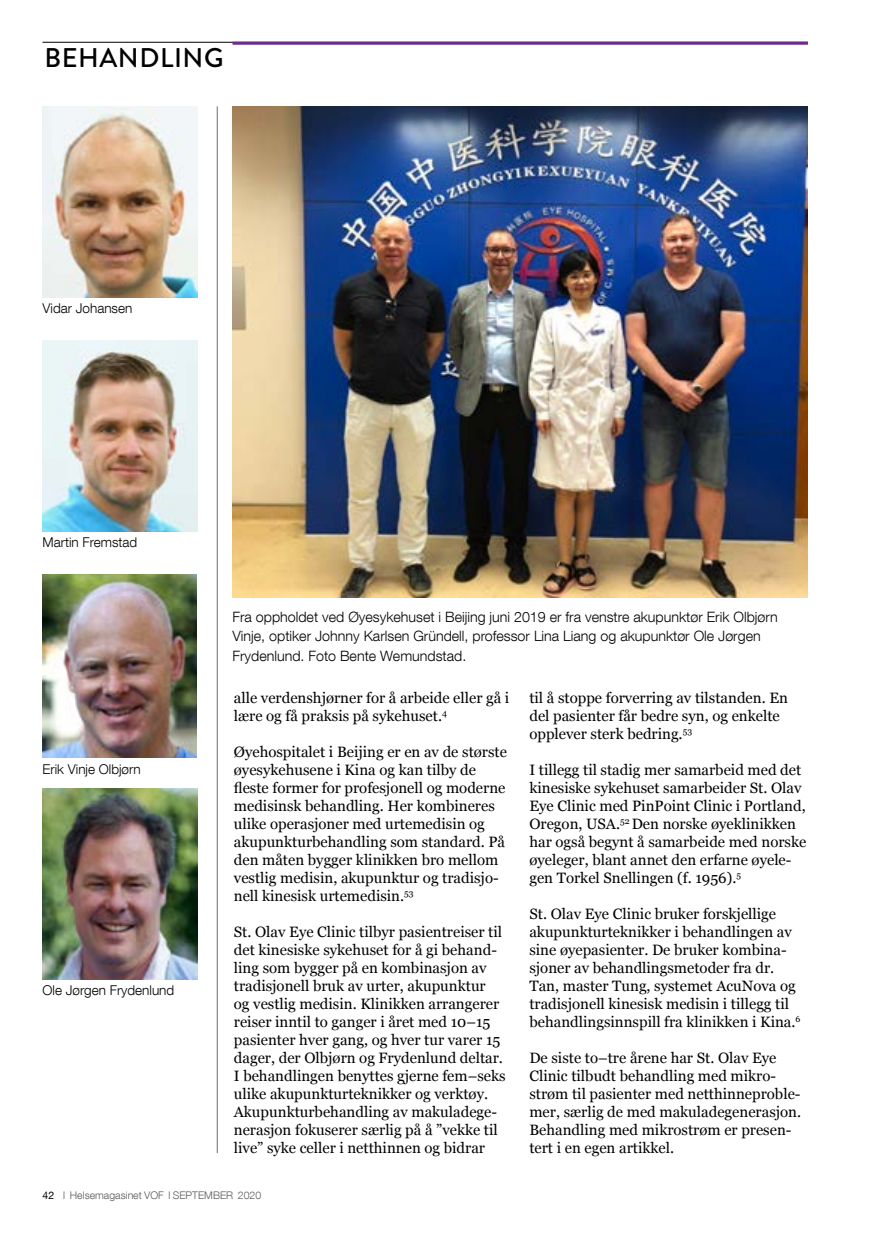
<style>
.page{position:relative;width:893px;height:1234px;background:#fff}
.page>*{position:absolute;margin:0;border:0;box-sizing:border-box;transform-origin:0 0}
.t1{font:500 27px "Brandon Grotesque";letter-spacing:.02em;color:#000}
.t2{font:15px/18px "Georgia";color:#000}
.t3{font:300 14.25px/19.5px "Helvetica Neue LT Com";color:#000}
.t4{font:300 13.5px "Helvetica Neue LT Com";color:#000}
.t5{font:300 10.5px "Helvetica Neue LT Com";color:#58595b}
.s1{font-weight:400;color:#000}
</style>
<div class="page">
<hr style="left:43px;top:42px;width:765px;height:1px;background:#000">
<hr style="left:232px;top:42px;width:576px;height:3px;background:#6e2a8d">
<hr style="left:217px;top:106px;width:1px;height:1046px;background:#6d6e71">
<img style="left:43px;top:106px;width:154px;height:192px">
<img style="left:43px;top:340px;width:154px;height:191px">
<img style="left:43px;top:574px;width:154px;height:183px">
<img style="left:43px;top:788px;width:154px;height:191px">
<img style="left:232px;top:106px;width:576px;height:491px">
<h1 class="t1" style="left:44px;top:39px;width:181px">BEHANDLING</h1>
<p class="t4" style="left:43px;top:300px;width:91px">Vidar Johansen</p>
<p class="t4" style="left:43px;top:533px;width:96px">Martin Fremstad</p>
<p class="t4" style="left:43px;top:761px;width:100px">Erik Vinje Olbjørn</p>
<p class="t4" style="left:43px;top:981px;width:133px">Ole Jørgen Frydenlund</p>
<p class="t3" style="left:232px;top:606px;width:547px">Fra oppholdet ved Øyesykehuset i Beijing juni 2019 er fra venstre akupunktør Erik Olbjørn<br>Vinje, optiker Johnny Karlsen Gründell, professor Lina Liang og akupunktør Ole Jørgen<br>Frydenlund. Foto Bente Wemundstad.</p>
<p class="t2" style="left:234px;top:687px;width:277px">alle verdenshjørner for å arbeide eller gå i lære og få praksis på sykehuset.<sup>4</sup></p>
<p class="t2" style="left:234px;top:741px;width:275px">Øyehospitalet i Beijing er en av de største øyesykehusene i Kina og kan tilby de fleste former for profesjonell og moderne medisinsk behandling. Her kombineres ulike operasjoner med urtemedisin og akupunkturbehandling som standard. På den måten bygger klinikken bro mellom vestlig medisin, akupunktur og tradisjo&shy;nell kinesisk urtemedisin.<sup>53</sup></p>
<p class="t2" style="left:234px;top:921px;width:273px">St. Olav Eye Clinic tilbyr pasientreiser til det kinesiske sykehuset for å gi behand&shy;ling som bygger på en kombinasjon av tradisjonell bruk av urter, akupunktur<br>og vestlig medisin. Klinikken arrangerer reiser inntil to ganger i året med 10–15 pasienter hver gang, og hver tur varer 15 dager, der Olbjørn og Frydenlund deltar.<br>I behandlingen benyttes gjerne fem–seks ulike akupunkturteknikker og verktøy.<br>Akupunkturbehandling av makuladege&shy;nerasjon fokuserer særlig på å ”vekke til live” syke celler i netthinnen og bidrar</p>
<p class="t2" style="left:529px;top:687px;width:260px">til å stoppe forverring av tilstanden. En del pasienter får bedre syn, og enkelte opplever sterk bedring.<sup>53</sup></p>
<p class="t2" style="left:529px;top:759px;width:278px">I tillegg til stadig mer samarbeid med det kinesiske sykehuset samarbeider St. Olav Eye Clinic med PinPoint Clinic i Portland, Oregon, USA.<sup>52</sup> Den norske øyeklinikken har også begynt å samarbeide med norske øyeleger, blant annet den erfarne øyele&shy;gen Torkel Snellingen (f. 1956).<sup>5</sup></p>
<p class="t2" style="left:529px;top:903px;width:273px">St. Olav Eye Clinic bruker forskjellige akupunkturteknikker i behandlingen av sine øyepasienter. De bruker kombina&shy;sjoner av behandlingsmetoder fra dr.<br>Tan, master Tung, systemet AcuNova og tradisjonell kinesisk medisin i tillegg til behandlingsinnspill fra klinikken i Kina.<sup>6</sup></p>
<p class="t2" style="left:529px;top:1047px;width:273px">De siste to–tre årene har St. Olav Eye Clinic tilbudt behandling med mikro&shy;strøm til pasienter med netthinneproble&shy;mer, særlig de med makuladegenerasjon.<br>Behandling med mikrostrøm er presen&shy;tert i en egen artikkel.</p>
<p class="t5" style="left:43px;top:1188px;width:220px"><span class="s1">42</span> l Helsemagasinet VOF l SEPTEMBER 2020</p>
</div>
